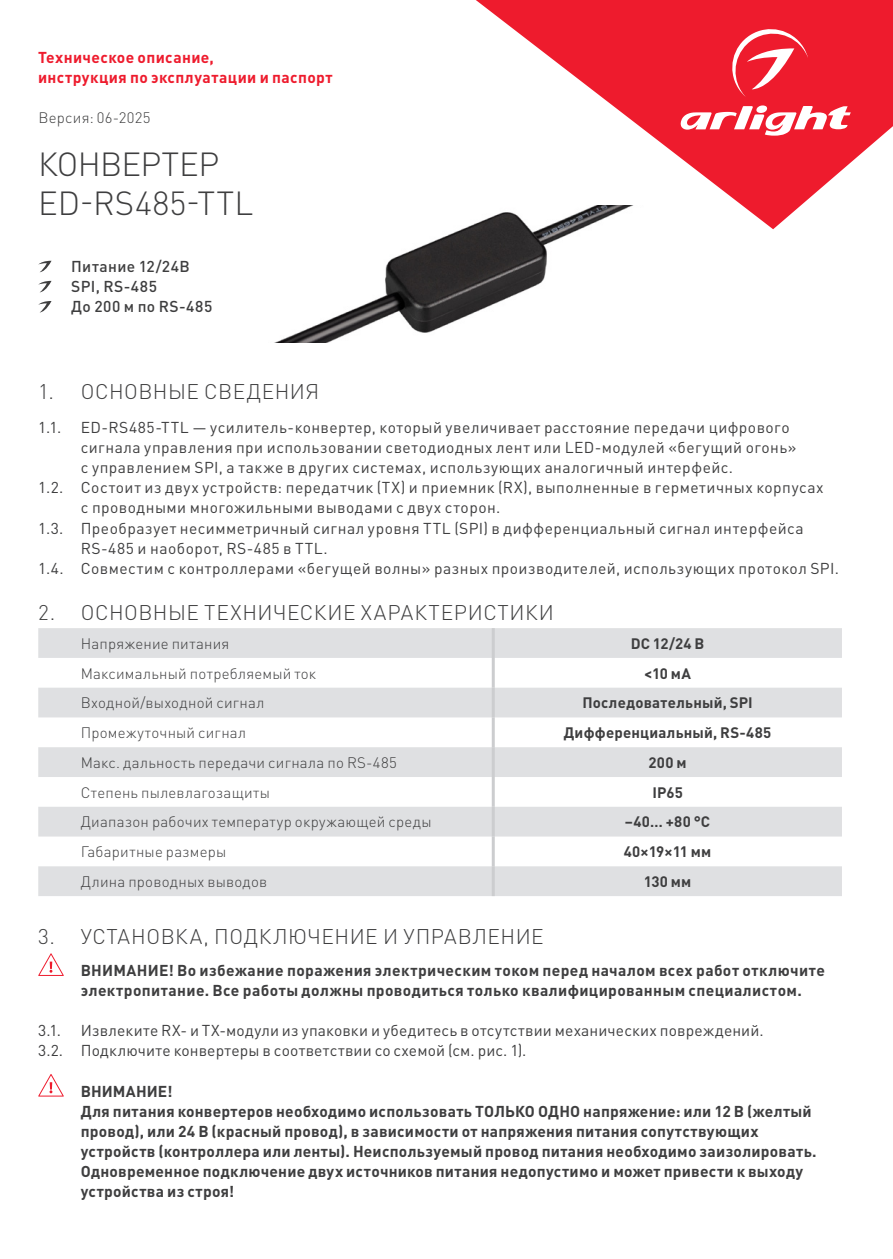
<style>
.page{position:relative;width:893px;height:1259px;background:#fff}
.page>*{position:absolute;margin:0;border:0;box-sizing:border-box;transform-origin:0 0}
.t1{font:300 33px/39px "DIN Pro";letter-spacing:-.005em;color:#3e3e3f}
.t2{font:300 21px "DIN Pro";letter-spacing:.025em;color:#3e3e3f}
.t3{font:15.6px "DIN Pro";letter-spacing:.03em;color:#3e3e3f}
.t4{font:700 15.6px/20.1px "DIN Pro";letter-spacing:.02em;color:#3e3e3f}
.t5{font:15.6px/20.1px "DIN Pro";letter-spacing:.01em;color:#3e3e3f}
.t6{font:700 15.6px/20.1px "DIN Pro";letter-spacing:.025em;color:#ee1b2d}
.t7{font:500 15.6px/20.1px "DIN Pro";letter-spacing:.03em;color:#3e3e3f}
.t8{font:300 15px "DIN Pro";letter-spacing:.015em;color:#3e3e3f}
.t9{font:700 15px "DIN Pro";letter-spacing:.015em;color:#3e3e3f}
</style>
<div class="page">
<svg style="left:476px;top:0;width:417px;height:229px;fill:#ee1b2d"></svg>
<svg style="left:677px;top:105px;width:174px;height:33px"></svg>
<svg style="left:727px;top:24px;width:81px;height:73px;background:#f04251"></svg>
<img style="left:276px;top:205px;width:377px;height:137px">
<svg style="left:38px;top:953px;width:26px;height:23px"></svg>
<svg style="left:38px;top:1074px;width:26px;height:22px"></svg>
<svg style="left:38px;top:261px;width:14px;height:11px"></svg>
<svg style="left:38px;top:281px;width:14px;height:11px"></svg>
<svg style="left:38px;top:301px;width:14px;height:11px"></svg>
<svg style="left:38px;top:628px;width:804px;height:268px;fill:#dfe0e2"></svg>
<hr style="left:492px;top:628px;width:3px;height:30px;background:#cccdcf">
<hr style="left:492px;top:658px;width:3px;height:29px;background:#cccdcf">
<hr style="left:492px;top:687px;width:3px;height:30px;background:#cccdcf">
<hr style="left:492px;top:717px;width:3px;height:30px;background:#cccdcf">
<hr style="left:492px;top:747px;width:3px;height:30px;background:#cccdcf">
<hr style="left:492px;top:777px;width:3px;height:30px;background:#cccdcf">
<hr style="left:492px;top:807px;width:3px;height:29px;background:#cccdcf">
<hr style="left:492px;top:836px;width:3px;height:30px;background:#cccdcf">
<hr style="left:492px;top:866px;width:3px;height:30px;background:#cccdcf">
<p class="t6" style="left:38px;top:47px;width:296px">Техническое описание,<br>инструкция по эксплуатации и паспорт</p>
<p class="t8" style="left:39px;top:107px;width:113px">Версия: 06-2025</p>
<h1 class="t1" style="left:38px;top:144px;width:217px">КОНВЕРТЕР<br>ED-RS485-TTL</h1>
<p class="t7" style="left:71px;top:256px;width:143px">Питание 12/24В<br>SPI, RS-485<br>До 200 м по RS-485</p>
<h2 class="t2" style="left:38px;top:377px;width:283px">1. ОСНОВНЫЕ СВЕДЕНИЯ</h2>
<p class="t3" style="left:38px;top:417px;width:753px">1.1. ED-RS485-TTL — усилитель-конвертер, который увеличивает расстояние передачи цифрового</p>
<p class="t3" style="left:81px;top:437px;width:717px">сигнала управления при использовании светодиодных лент или LED‑модулей «бегущий огонь»</p>
<p class="t3" style="left:81px;top:457px;width:654px">с управлением SPI, а также в других системах, использующих аналогичный интерфейс.</p>
<p class="t3" style="left:38px;top:477px;width:787px">1.2. Состоит из двух устройств: передатчик (ТХ) и приемник (RX), выполненные в герметичных корпусах</p>
<p class="t3" style="left:81px;top:497px;width:421px">с проводными многожильными выводами с двух сторон.</p>
<p class="t3" style="left:38px;top:517px;width:767px">1.3. Преобразует несимметричный сигнал уровня TTL (SPI) в дифференциальный сигнал интерфейса</p>
<p class="t3" style="left:81px;top:537px;width:248px">RS‑485 и наоборот, RS‑485 в TTL.</p>
<p class="t3" style="left:38px;top:557px;width:802px">1.4. Совместим с контроллерами «бегущей волны» разных производителей, использующих протокол SPI.</p>
<h2 class="t2" style="left:38px;top:598px;width:517px">2. ОСНОВНЫЕ ТЕХНИЧЕСКИЕ ХАРАКТЕРИСТИКИ</h2>
<p class="t8" style="left:81px;top:633px;width:150px">Напряжение питания</p>
<p class="t9" style="left:631px;top:633px;width:75px">DC 12/24 В</p>
<p class="t8" style="left:81px;top:663px;width:237px">Максимальный потребляемый ток</p>
<p class="t9" style="left:644px;top:663px;width:48px">&lt;10 мА</p>
<p class="t8" style="left:81px;top:692px;width:185px">Входной/выходной сигнал</p>
<p class="t9" style="left:582px;top:692px;width:172px">Последовательный, SPI</p>
<p class="t8" style="left:81px;top:722px;width:167px">Промежуточный сигнал</p>
<p class="t9" style="left:564px;top:722px;width:209px">Дифференциальный, RS-485</p>
<p class="t8" style="left:81px;top:752px;width:318px">Макс. дальность передачи сигнала по RS-485</p>
<p class="t9" style="left:649px;top:752px;width:40px">200 м</p>
<p class="t8" style="left:81px;top:782px;width:191px">Степень пылевлагозащиты</p>
<p class="t9" style="left:652px;top:782px;width:32px">IP65</p>
<p class="t8" style="left:81px;top:811px;width:352px">Диапазон рабочих температур окружающей среды</p>
<p class="t9" style="left:625px;top:811px;width:87px">–40… +80 °C</p>
<p class="t8" style="left:81px;top:841px;width:147px">Габаритные размеры</p>
<p class="t9" style="left:624px;top:841px;width:89px">40×19×11 мм</p>
<p class="t8" style="left:81px;top:871px;width:188px">Длина проводных выводов</p>
<p class="t9" style="left:644px;top:871px;width:49px">130 мм</p>
<h2 class="t2" style="left:38px;top:922px;width:507px">3. УСТАНОВКА, ПОДКЛЮЧЕНИЕ И УПРАВЛЕНИЕ</h2>
<p class="t4" style="left:81px;top:959px;width:746px">ВНИМАНИЕ! Во избежание поражения электрическим током перед началом всех работ отключите электропитание. Все работы должны проводиться только квалифицированным специалистом.</p>
<p class="t3" style="left:38px;top:1020px;width:24px">3.1.</p>
<p class="t5" style="left:38px;top:1020px;width:727px;text-indent:43px">Извлеките RX- и TX-модули из упаковки и убедитесь в отсутствии механических повреждений.<br>3.2. Подключите конвертеры в соответствии со схемой (см. рис. 1).</p>
<p class="t4" style="left:81px;top:1080px;width:737px">ВНИМАНИЕ!<br>Для питания конвертеров необходимо использовать ТОЛЬКО ОДНО напряжение: или 12 В (желтый провод), или 24 В (красный провод), в зависимости от напряжения питания сопутствующих устройств (контроллера или ленты). Неиспользуемый провод питания необходимо заизолировать.<br>Одновременное подключение двух источников питания недопустимо и может привести к выходу устройства из строя!</p>
</div>
